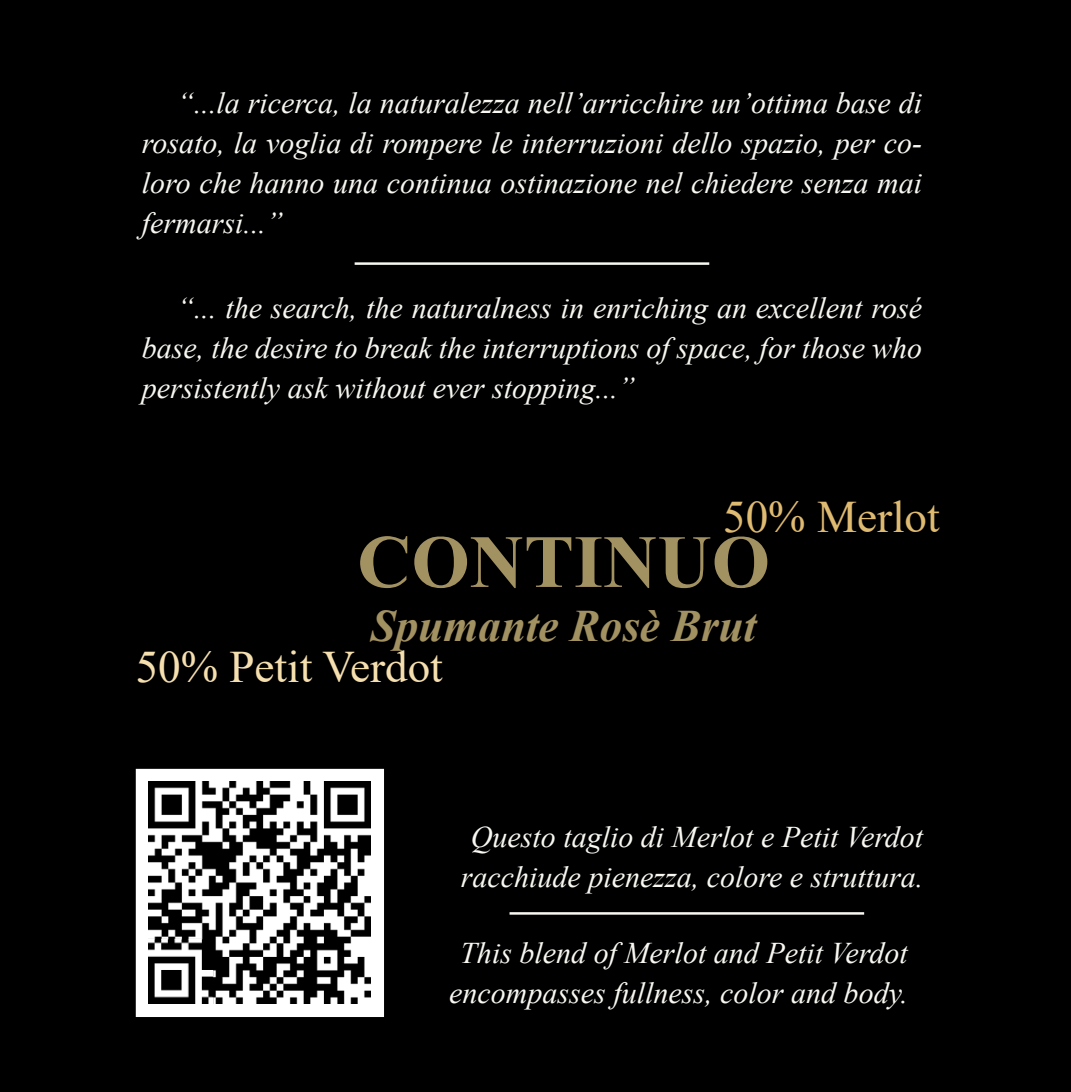
<style>
.page{position:relative;width:1071px;height:1092px;background:#fff}
.page>*{position:absolute;margin:0;border:0;box-sizing:border-box;transform-origin:0 0}
.t1{font:700 75px "Times New Roman";color:#a29161}
.t2{font:italic 700 45px "Times New Roman";color:#a29161}
.t3{font:45px "Times New Roman";color:#f6dfaf}
.t4{font:45px "Times New Roman";color:#dfba71}
.t5{font:italic 30px/40px "Times New Roman";color:#f8f7f1;text-align:justify}
</style>
<div class="page">
<div style="left:0;top:0;width:1070px;height:1091px;background:#000"></div>
<hr style="left:354px;top:262px;width:355px;height:3px;background:#f8f7f1">
<hr style="left:509px;top:912px;width:354px;height:2px;background:#f8f7f1">
<div style="left:136px;top:768px;width:248px;height:248px;background:#fff"></div>
<img style="left:149px;top:781px;width:222px;height:222px">
<p class="t5" style="left:142px;top:86px;width:781px;text-indent:35px">“...la ricerca, la naturalezza nell’arricchire un’ottima base di rosato, la voglia di rompere le interruzioni dello spazio, per co&shy;loro che hanno una continua ostinazione nel chiedere senza mai fermarsi...”</p>
<p class="t5" style="left:142px;top:290px;width:781px;text-indent:35px">“... the search, the naturalness in enriching an excellent rosé base, the desire to break the interruptions of space, for those who persistently ask without ever stopping...”</p>
<h2 class="t4" style="left:723px;top:485px;width:218px">50% Merlot</h2>
<h1 class="t1" style="left:357px;top:517px;width:414px">CONTINUO</h1>
<h2 class="t2" style="left:371px;top:610px;width:387px">Spumante Rosè Brut</h2>
<h2 class="t3" style="left:136px;top:635px;width:308px">50% Petit Verdot</h2>
<p class="t5" style="left:460px;top:819px;width:464px;text-align:center">Questo taglio di Merlot e Petit Verdot racchiude pienezza, colore e struttura.</p>
<p class="t5" style="left:449px;top:935px;width:460px;text-align:center">This blend of Merlot and Petit Verdot encompasses fullness, color and body.</p>
</div>
